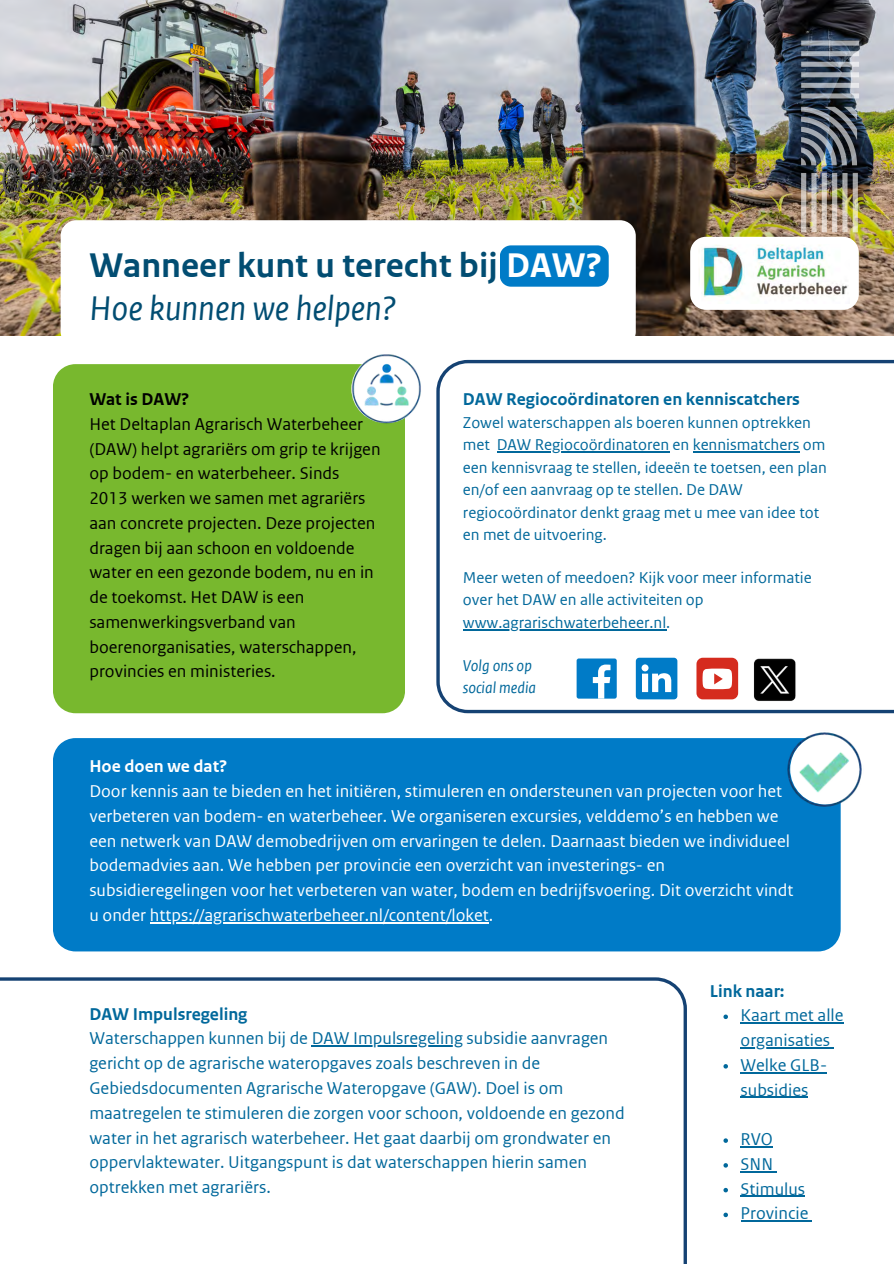
<style>
.page{position:relative;width:894px;height:1264px;background:#fff}
.page>*{position:absolute;margin:0;border:0;box-sizing:border-box;transform-origin:0 0}
.t1{font:700 36px/43px "Rijksoverheid Sans Web Text";color:#024d72}
.t2{font:18px/24.8px "Rijksoverheid Sans Web Text";color:#fff}
.t3{font:18px/24.8px "Rijksoverheid Sans Web Text";color:#01689b}
.t4{font:18px/24.8px "Rijksoverheid Sans Web Text";color:#000}
.t5{font:700 18px "Rijksoverheid Sans Web Text";color:#01689b}
.t6{font:700 18px "Rijksoverheid Sans Text TT";color:#01689b}
.t7{font:700 18px "Rijksoverheid Sans Web Text";color:#fff}
.t8{font:700 18px "Rijksoverheid Sans Web Text";color:#000}
.t9{font:16.5px/22.5px "Rijksoverheid Sans Web Text";color:#01689b}
.t10{font:italic 16.5px/22.5px "Rijksoverheid Sans Web Text";color:#01689b}
.s1{color:#fff}
.s2{font-weight:400;font-style:italic}
</style>
<div class="page">
<img style="left:0;top:0;width:893px;height:335px">
<svg style="left:436px;top:360px;width:457px;height:353px"></svg>
<div style="left:53px;top:364px;width:352px;height:349px;background:#78b82e"></div>
<svg style="left:801px;top:41px;width:57px;height:57px;background:#707a87"></svg>
<svg style="left:800px;top:107px;width:56px;height:58px;background:#5a636e"></svg>
<img style="left:349px;top:354px;width:72px;height:73px">
<div style="left:53px;top:738px;width:787px;height:213px;background:#007bc7"></div>
<img style="left:785px;top:732px;width:77px;height:88px">
<svg style="left:0;top:977px;width:686px;height:286px"></svg>
<img style="left:690px;top:173px;width:168px;height:137px">
<svg style="left:61px;top:220px;width:574px;height:116px"></svg>
<svg style="left:499px;top:245px;width:109px;height:42px;background:#0b81c9"></svg>
<img style="left:698px;top:244px;width:151px;height:60px">
<hr style="left:496px;top:451px;width:173px;height:1px;background:#01689b">
<hr style="left:692px;top:451px;width:107px;height:1px;background:#01689b">
<hr style="left:463px;top:629px;width:203px;height:1px;background:#01689b">
<div style="left:576px;top:658px;width:40px;height:40px;background:#007bc7;border-radius:2px"></div>
<svg style="left:592px;top:664px;width:18px;height:34px"></svg>
<svg style="left:635px;top:657px;width:42px;height:42px"></svg>
<div style="left:696px;top:657px;width:42px;height:42px;background:#d52b1e;border-radius:6px"></div>
<svg style="left:702px;top:668px;width:29px;height:21px"></svg>
<img style="left:750px;top:657px;width:47px;height:45px">
<hr style="left:150px;top:921px;width:338px;height:2px;background:#fff">
<hr style="left:312px;top:1045px;width:151px;height:1px;background:#01689b">
<svg style="left:723px;top:1014px;width:4px;height:5px"></svg>
<hr style="left:740px;top:1022px;width:103px;height:1px;background:#01689b">
<hr style="left:740px;top:1047px;width:89px;height:1px;background:#01689b">
<svg style="left:723px;top:1064px;width:4px;height:4px"></svg>
<hr style="left:740px;top:1071px;width:86px;height:2px;background:#01689b">
<hr style="left:740px;top:1096px;width:68px;height:1px;background:#01689b">
<svg style="left:723px;top:1138px;width:4px;height:4px"></svg>
<hr style="left:740px;top:1146px;width:32px;height:1px;background:#01689b">
<svg style="left:723px;top:1163px;width:4px;height:4px"></svg>
<hr style="left:740px;top:1170px;width:33px;height:2px;background:#01689b">
<svg style="left:723px;top:1187px;width:4px;height:5px"></svg>
<hr style="left:740px;top:1195px;width:65px;height:1px;background:#01689b">
<svg style="left:723px;top:1212px;width:4px;height:5px"></svg>
<hr style="left:740px;top:1220px;width:68px;height:1px;background:#01689b">
<h1 class="t1" style="left:89px;top:244px;width:514px">Wanneer kunt u terecht bij <span class="s1">DAW?<br></span><span class="s2">Hoe kunnen we helpen?</span></h1>
<p class="t8" style="left:89px;top:389px;width:102px">Wat is DAW?</p>
<p class="t4" style="left:89px;top:412px;width:292px">Het Deltaplan Agrarisch Waterbeheer (DAW) helpt agrariërs om grip te krijgen op bodem- en waterbeheer. Sinds 2013 werken we samen met agrariërs aan concrete projecten. Deze projecten dragen bij aan schoon en voldoende water en een gezonde bodem, nu en in de toekomst. Het DAW is een samenwerkingsverband van boerenorganisaties, waterschappen, provincies en ministeries.</p>
<p class="t5" style="left:463px;top:389px;width:338px">DAW Regiocoördinatoren en kenniscatchers</p>
<p class="t9" style="left:463px;top:411px;width:365px">Zowel waterschappen als boeren kunnen optrekken met DAW Regiocoördinatoren en kennismatchers om een kennisvraag te stellen, ideeën te toetsen, een plan en/of een aanvraag op te stellen. De DAW regiocoördinator denkt graag met u mee van idee tot en met de uitvoering.</p>
<p class="t9" style="left:463px;top:566px;width:350px">Meer weten of meedoen? Kijk voor meer informatie over het DAW en alle activiteiten op www.agrarischwaterbeheer.nl.</p>
<p class="t10" style="left:463px;top:654px;width:75px">Volg ons op social media</p>
<p class="t7" style="left:89px;top:756px;width:139px">Hoe doen we dat?</p>
<p class="t2" style="left:89px;top:779px;width:705px">Door kennis aan te bieden en het initiëren, stimuleren en ondersteunen van projecten voor het verbeteren van bodem- en waterbeheer. We organiseren excursies, velddemo’s en hebben we een netwerk van DAW demobedrijven om ervaringen te delen. Daarnaast bieden we individueel bodemadvies aan. We hebben per provincie een overzicht van investerings- en subsidieregelingen voor het verbeteren van water, bodem en bedrijfsvoering. Dit overzicht vindt u onder https://agrarischwaterbeheer.nl/content/loket.</p>
<p class="t6" style="left:89px;top:1005px;width:160px">DAW Impulsregeling</p>
<p class="t3" style="left:89px;top:1026px;width:536px">Waterschappen kunnen bij de DAW Impulsregeling subsidie aanvragen gericht op de agrarische wateropgaves zoals beschreven in de Gebiedsdocumenten Agrarische Wateropgave (GAW). Doel is om maatregelen te stimuleren die zorgen voor schoon, voldoende en gezond water in het agrarisch waterbeheer. Het gaat daarbij om grondwater en oppervlaktewater. Uitgangspunt is dat waterschappen hierin samen optrekken met agrariërs.</p>
<p class="t5" style="left:709px;top:980px;width:76px">Link naar:</p>
<p class="t3" style="left:740px;top:1003px;width:104px">Kaart met alle organisaties<br>Welke GLB&shy;subsidies</p>
<p class="t3" style="left:740px;top:1127px;width:69px">RVO<br>SNN<br>Stimulus<br>Provincie</p>
</div>
